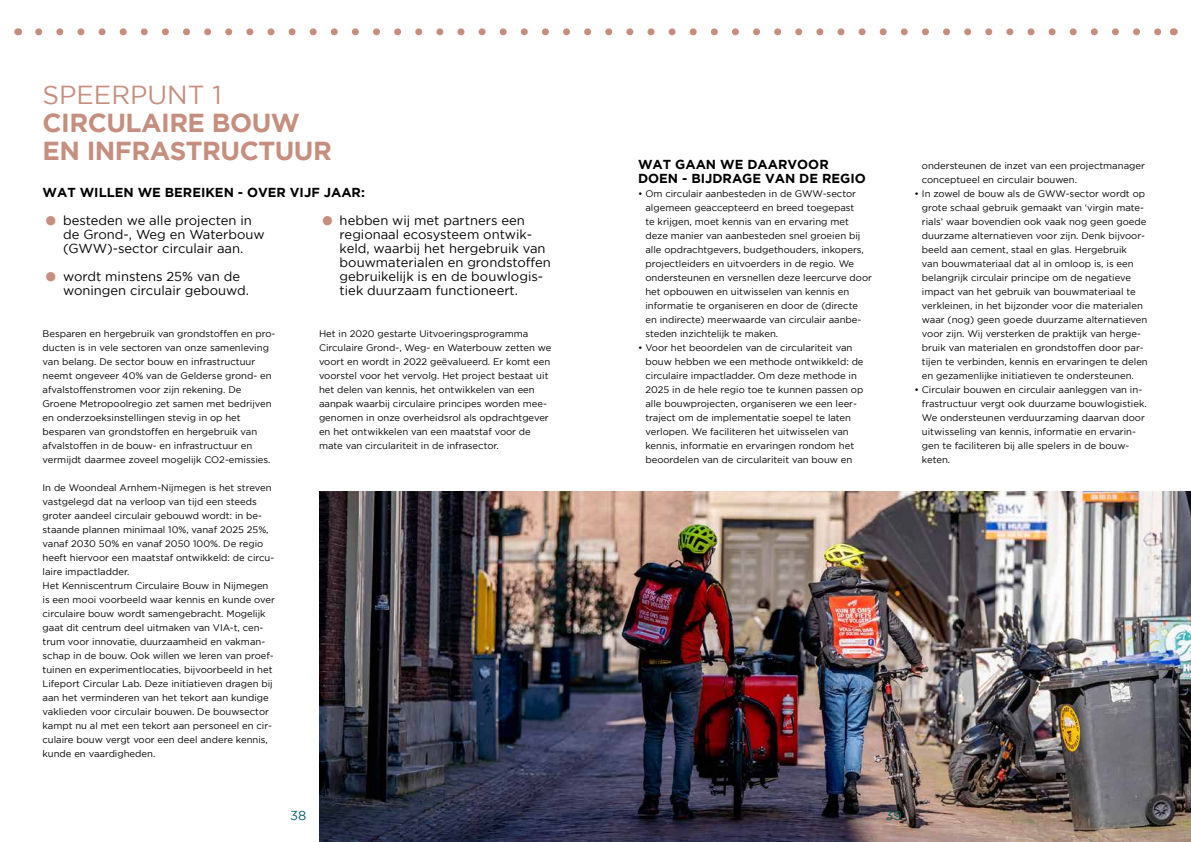
<style>
.page{position:relative;width:1191px;height:842px;background:#fff}
.page>*{position:absolute;margin:0;border:0;box-sizing:border-box;transform-origin:0 0}
.t1{font:700 26px/28px "Gotham";letter-spacing:-.02em;color:#c58e7e}
.t2{font:26px "Gotham";color:#c58e7e}
.t3{font:13px/14px "Gotham";color:#000}
.t4{font:700 13px/14px "Gotham";color:#000}
.t5{font:13px "Gotham";color:#005f65}
.t6{font:9.5px/14px "Gotham";color:#000}
.s1{font-size:35px;color:#c58e7e}
</style>
<div class="page">
<svg style="left:39px;top:28px;width:1123px;height:7px"></svg>
<img style="left:319px;top:491px;width:872px;height:351px">
<h1 class="t2" style="left:43px;top:80px;width:181px">SPEERPUNT 1</h1>
<h1 class="t1" style="left:43px;top:108px;width:291px">CIRCULAIRE BOUW<br>EN INFRASTRUCTUUR</h1>
<h2 class="t4" style="left:43px;top:185px;width:324px">WAT WILLEN WE BEREIKEN - OVER VIJF JAAR:</h2>
<h2 class="t3" style="left:63px;top:213px;width:203px;text-indent:-21px"><span class="s1">•</span> besteden we alle projecten in de Grond-, Weg en Waterbouw (GWW)-sector circulair aan.</h2>
<h2 class="t3" style="left:63px;top:269px;width:187px;text-indent:-21px"><span class="s1">•</span> wordt minstens 25% van de woningen circulair gebouwd.</h2>
<p class="t6" style="left:43px;top:327px;width:234px">Besparen en hergebruik van grondstoffen en pro&shy;ducten is in vele sectoren van onze samenleving van belang. De sector bouw en infrastructuur neemt ongeveer 40% van de Gelderse grond- en afvalstoffenstromen voor zijn rekening. De Groene Metropoolregio zet samen met bedrijven en onderzoeksinstellingen stevig in op het besparen van grondstoffen en hergebruik van afvalstoffen in de bouw- en infrastructuur en vermijdt daarmee zoveel mogelijk CO2-emissies.</p>
<p class="t6" style="left:43px;top:481px;width:234px">In de Woondeal Arnhem-Nijmegen is het streven vastgelegd dat na verloop van tijd een steeds groter aandeel circulair gebouwd wordt: in be&shy;staande plannen minimaal 10%, vanaf 2025 25%, vanaf 2030 50% en vanaf 2050 100%. De regio heeft hiervoor een maatstaf ontwikkeld: de circu&shy;laire impactladder.<br>Het Kenniscentrum Circulaire Bouw in Nijmegen is een mooi voorbeeld waar kennis en kunde over circulaire bouw wordt samengebracht. Mogelijk gaat dit centrum deel uitmaken van VIA-t, cen&shy;trum voor innovatie, duurzaamheid en vakman&shy;schap in de bouw. Ook willen we leren van proef&shy;tuinen en experimentlocaties, bijvoorbeeld in het Lifeport Circular Lab. Deze initiatieven dragen bij aan het verminderen van het tekort aan kundige vaklieden voor circulair bouwen. De bouwsector kampt nu al met een tekort aan personeel en cir&shy;culaire bouw vergt voor een deel andere kennis, kunde en vaardigheden.</p>
<h2 class="t3" style="left:340px;top:213px;width:213px;text-indent:-21px"><span class="s1">•</span> hebben wij met partners een regionaal ecosysteem ontwik&shy;keld, waarbij het hergebruik van bouwmaterialen en grondstoffen gebruikelijk is en de bouwlogis&shy;tiek duurzaam functioneert.</h2>
<p class="t6" style="left:319px;top:327px;width:234px">Het in 2020 gestarte Uitvoeringsprogramma Circulaire Grond-, Weg- en Waterbouw zetten we voort en wordt in 2022 geëvalueerd. Er komt een voorstel voor het vervolg. Het project bestaat uit het delen van kennis, het ontwikkelen van een aanpak waarbij circulaire principes worden mee&shy;genomen in onze overheidsrol als opdrachtgever en het ontwikkelen van een maatstaf voor de mate van circulariteit in de infrasector.</p>
<h2 class="t4" style="left:638px;top:157px;width:229px">WAT GAAN WE DAARVOOR<br>DOEN - BIJDRAGE VAN DE REGIO</h2>
<p class="t6" style="left:645px;top:187px;width:228px;text-indent:-7px">• Om circulair aanbesteden in de GWW-sector algemeen geaccepteerd en breed toegepast<br>te krijgen, moet kennis van en ervaring met deze manier van aanbesteden snel groeien bij alle opdrachtgevers, budgethouders, inkopers, projectleiders en uitvoerders in de regio. We ondersteunen en versnellen deze leercurve door het opbouwen en uitwisselen van kennis en informatie te organiseren en door de (directe<br>en indirecte) meerwaarde van circulair aanbe&shy;steden inzichtelijk te maken.</p>
<p class="t6" style="left:645px;top:341px;width:220px;text-indent:-7px">• Voor het beoordelen van de circulariteit van bouw hebben we een methode ontwikkeld: de circulaire impactladder. Om deze methode in 2025 in de hele regio toe te kunnen passen op alle bouwprojecten, organiseren we een leer&shy;traject om de implementatie soepel te laten verlopen. We faciliteren het uitwisselen van kennis, informatie en ervaringen rondom het beoordelen van de circulariteit van bouw en</p>
<p class="t6" style="left:922px;top:159px;width:224px">ondersteunen de inzet van een projectmanager conceptueel en circulair bouwen.</p>
<p class="t6" style="left:922px;top:187px;width:227px;text-indent:-7px">• In zowel de bouw als de GWW-sector wordt op grote schaal gebruik gemaakt van ‘virgin mate&shy;rials’ waar bovendien ook vaak nog geen goede duurzame alternatieven voor zijn. Denk bijvoor&shy;beeld aan cement, staal en glas. Hergebruik<br>van bouwmateriaal dat al in omloop is, is een belangrijk circulair principe om de negatieve impact van het gebruik van bouwmateriaal te verkleinen, in het bijzonder voor die materialen waar (nog) geen goede duurzame alternatieven voor zijn. Wij versterken de praktijk van herge&shy;bruik van materialen en grondstoffen door par&shy;tijen te verbinden, kennis en ervaringen te delen en gezamenlijke initiatieven te ondersteunen.</p>
<p class="t6" style="left:922px;top:383px;width:226px;text-indent:-7px">• Circulair bouwen en circulair aanleggen van in&shy;frastructuur vergt ook duurzame bouwlogistiek.<br>We ondersteunen verduurzaming daarvan door uitwisseling van kennis, informatie en ervarin&shy;gen te faciliteren bij alle spelers in de bouw&shy;keten.</p>
<h2 class="t5" style="left:290px;top:808px;width:18px">38</h2>
<h2 class="t5" style="left:885px;top:808px;width:18px">39</h2>
</div>
